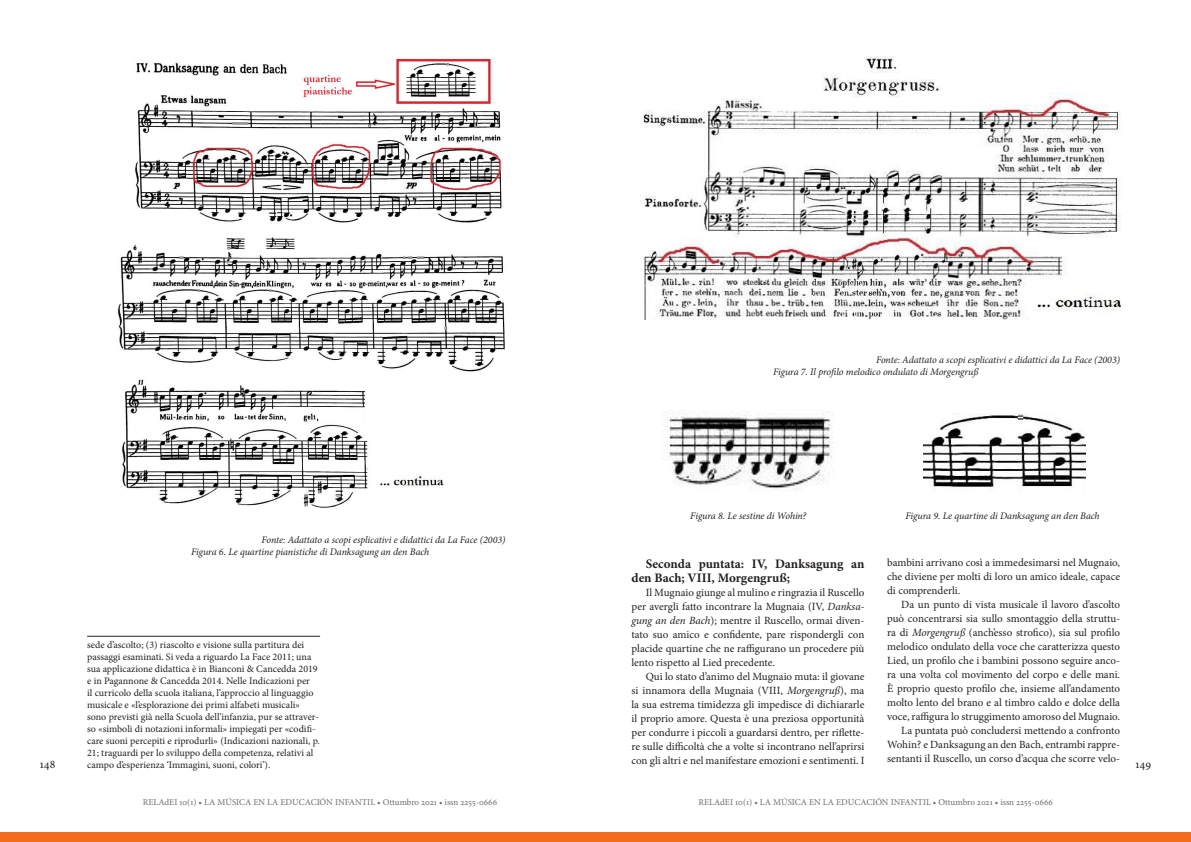
<style>
.page{position:relative;width:1191px;height:842px;background:#fff}
.page>*{position:absolute;margin:0;border:0;box-sizing:border-box;transform-origin:0 0}
.Stile_di_paragrafo_1{font:700 13px/14px "Minion Pro";color:#231f20}
.t1{font:12px "Minion Pro";letter-spacing:.01em;color:#231f20}
.Stile_di_paragrafo_1-2{font:11px/14px "Minion Pro";color:#231f20;text-align:justify}
.t2{font:10px/12px "Minion Pro";color:#231f20}
.t3{font:italic 10px "Minion Pro";letter-spacing:-.01em;color:#231f20}
.t4{font:9px "Minion Pro";color:#6c6d70}
.s1{font-style:italic}
</style>
<div class="page">
<hr style="left:87px;top:636px;width:233px;height:1px;background:#231f20">
<img style="left:118px;top:58px;width:387px;height:450px">
<img style="left:643px;top:57px;width:477px;height:263px">
<img style="left:662px;top:410px;width:171px;height:79px">
<img style="left:923px;top:414px;width:163px;height:74px">
<div style="left:0;top:833px;width:1191px;height:9px;background:#f36d1d"></div>
<p class="t3" style="left:876px;top:353px;width:245px">Fonte: Adattato a scopi esplicativi e didattici da La Face (2003)</p>
<p class="t3" style="left:773px;top:365px;width:207px">Figura 7. Il profilo melodico ondulato di Morgengruß</p>
<p class="t3" style="left:690px;top:509px;width:118px">Figura 8. Le sestine di Wohin?</p>
<p class="t3" style="left:905px;top:509px;width:196px">Figura 9. Le quartine di Danksagung an den Bach</p>
<p class="t3" style="left:261px;top:533px;width:245px">Fonte: Adattato a scopi esplicativi e didattici da La Face (2003)</p>
<p class="t3" style="left:191px;top:545px;width:240px">Figura 6. Le quartine pianistiche di Danksagung an den Bach</p>
<p class="Stile_di_paragrafo_1-2" style="left:887px;top:556px;width:234px">bambini arrivano così a immedesimarsi nel Mugnaio, che diviene per molti di loro un amico ideale, capace di comprenderli.</p>
<p class="Stile_di_paragrafo_1-2" style="left:887px;top:598px;width:234px;text-indent:14px">Da un punto di vista musicale il lavoro d’ascolto può concentrarsi sia sullo smontaggio della struttu&shy;ra di <span class="s1">Morgengruß</span> (anch’esso strofico), sia sul profilo melodico ondulato della voce che caratterizza questo Lied, un profilo che i bambini possono seguire anco&shy;ra una volta col movimento del corpo e delle mani.<br>È proprio questo profilo che, insieme all’andamento molto lento del brano e al timbro caldo e dolce della voce, raffigura lo struggimento amoroso del Mugnaio.</p>
<p class="Stile_di_paragrafo_1-2" style="left:887px;top:724px;width:234px;text-indent:14px">La puntata può concludersi mettendo a confronto Wohin? e Danksagung an den Bach, entrambi rappre&shy;sentanti il Ruscello, un corso d’acqua che scorre velo-</p>
<p class="Stile_di_paragrafo_1" style="left:631px;top:557px;width:234px;text-indent:14px">Seconda puntata: IV, Danksagung an den Bach; VIII, Morgengruß;</p>
<p class="Stile_di_paragrafo_1-2" style="left:631px;top:585px;width:234px;text-indent:14px">Il Mugnaio giunge al mulino e ringrazia il Ruscello per avergli fatto incontrare la Mugnaia (IV, <span class="s1">Danksa&shy;gung an den Bach</span>); mentre il Ruscello, ormai diven&shy;tato suo amico e confidente, pare rispondergli con placide quartine che ne raffigurano un procedere più lento rispetto al Lied precedente.</p>
<p class="Stile_di_paragrafo_1-2" style="left:631px;top:669px;width:234px;text-indent:14px">Qui lo stato d’animo del Mugnaio muta: il giovane si innamora della Mugnaia (VIII, <span class="s1">Morgengruß</span>), ma la sua estrema timidezza gli impedisce di dichiararle il proprio amore. Questa è una preziosa opportunità per condurre i piccoli a guardarsi dentro, per riflette&shy;re sulle difficoltà che a volte si incontrano nell’aprirsi con gli altri e nel manifestare emozioni e sentimenti. I</p>
<p class="t2" style="left:87px;top:639px;width:234px">sede d’ascolto; (3) riascolto e visione sulla partitura dei passaggi esaminati. Si veda a riguardo La Face 2011; una sua applicazione didattica è in Bianconi &amp; Cancedda 2019 e in Pagannone &amp; Cancedda 2014. Nelle Indicazioni per<br>il curricolo della scuola italiana, l’approccio al linguaggio musicale e «l’esplorazione dei primi alfabeti musicali» sono previsti già nella Scuola dell’infanzia, pur se attraver&shy;so «simboli di notazioni informali» impiegati per «codifi&shy;care suoni percepiti e riprodurli» (Indicazioni nazionali, p.<br>21; traguardi per lo sviluppo della competenza, relativi al campo d’esperienza ‘Immagini, suoni, colori’).</p>
<p class="t1" style="left:40px;top:756px;width:17px">148</p>
<p class="t1" style="left:1135px;top:756px;width:17px">149</p>
<p class="t4" style="left:143px;top:796px;width:356px">RELAdEI 10(1) • LA MÚSICA EN LA EDUCACIÓN INFANTIL • Ottumbro 2021 • issn 2255-0666</p>
<p class="t4" style="left:698px;top:796px;width:356px">RELAdEI 10(1) • LA MÚSICA EN LA EDUCACIÓN INFANTIL • Ottumbro 2021 • issn 2255-0666</p>
</div>
